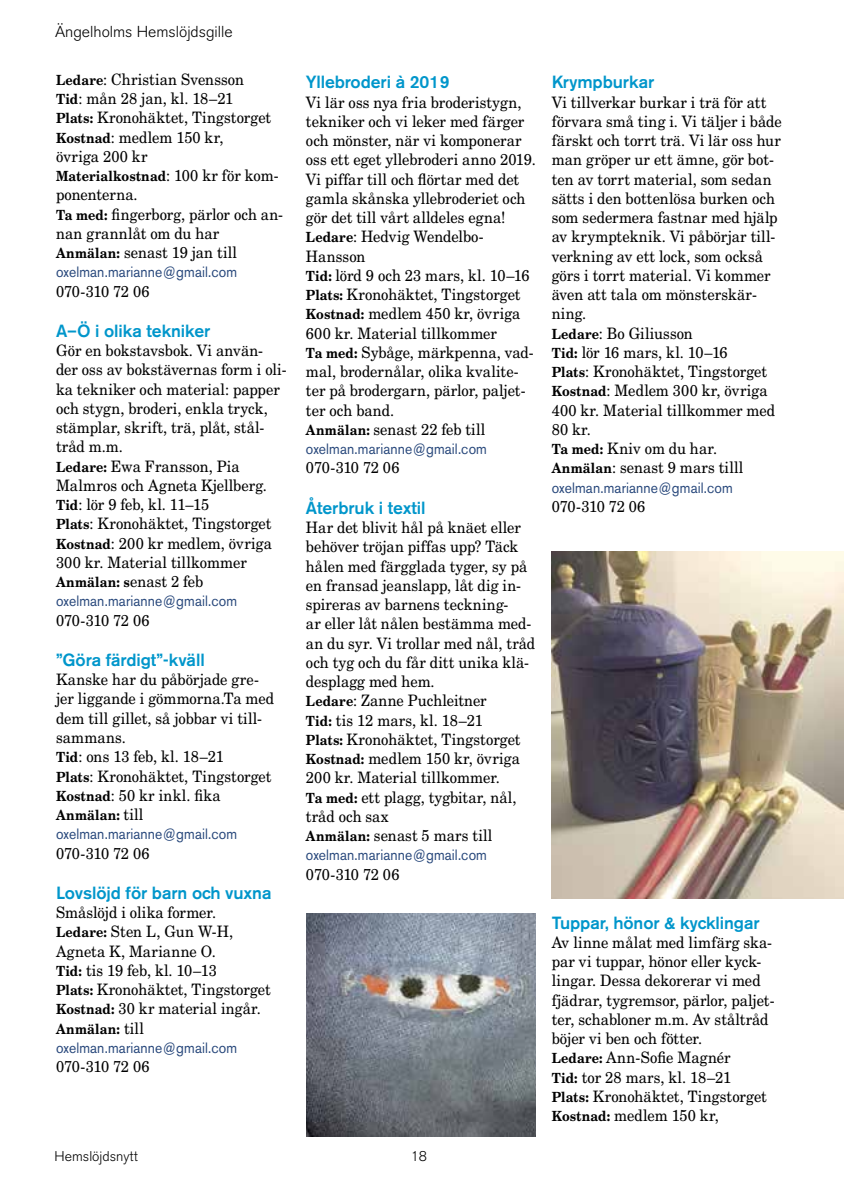
<style>
.page{position:relative;width:844px;height:1191px;background:#fff}
.page>*{position:absolute;margin:0;border:0;box-sizing:border-box;transform-origin:0 0}
.t1{font:500 17.5px "Akzidenz Grotesk BE";letter-spacing:-.005em;color:#0096cb}
.t2{font:15.75px/19.2px "New Century Schlbk LT Std";letter-spacing:.005em;color:#000;scale:.93 1}
.t3{font:15.75px "New Century Schlbk LT Std";letter-spacing:-.02em;color:#000;scale:.93 1}
.t4{font:300 15.75px "Akzidenz Grotesk BE";color:#000}
.t5{font:14.88px "Akzidenz Grotesk BE";letter-spacing:.01em;color:#27477b;scale:.93 1}
.t6{font:700 14px "New Century Schlbk LT Std";letter-spacing:.015em;color:#000;scale:.9 1}
.t7{font:300 14px "Akzidenz Grotesk BE";color:#000}
.s1{font-weight:700;font-size:14px}
.s2{font-weight:400;font-size:15.75px}
</style>
<div class="page">
<img style="left:307px;top:914px;width:229px;height:222px">
<img style="left:551px;top:551px;width:292px;height:347px">
<p class="t4" style="left:55px;top:22px;width:179px">Ängelholms Hemslöjdsgille</p>
<p class="t2" style="left:56px;top:69px;width:233px"><span class="s1">Ledare</span>: Christian Svensson<br><span class="s1">Tid</span>: mån 28 jan, kl. 18–21<br><span class="s1">Plats:</span> Kronohäktet, Tingstorget<br><span class="s1">Kostnad</span>: medlem 150 kr,<br>övriga 200 kr</p>
<p class="t6" style="left:56px;top:167px;width:249px">Materialkostnad<span class="s2">: 100 kr för kom-</span></p>
<p class="t2" style="left:56px;top:185px;width:246px">ponenterna.<br><span class="s1">Ta med:</span> fingerborg, pärlor och an&shy;nan grannlåt om du har<br><span class="s1">Anmälan:</span> senast 19 jan till</p>
<p class="t5" style="left:56px;top:263px;width:196px">oxelman.marianne@gmail.com</p>
<p class="t3" style="left:56px;top:281px;width:102px">070-310 72 06</p>
<p class="t1" style="left:56px;top:320px;width:156px">A–Ö i olika tekniker</p>
<p class="t2" style="left:56px;top:341px;width:249px">Gör en bokstavsbok. Vi använ&shy;der oss av bokstävernas form i oli&shy;ka tekniker och material: papper och stygn, broderi, enkla tryck, stämplar, skrift, trä, plåt, stål&shy;tråd m.m.<br><span class="s1">Ledare:</span> Ewa Fransson, Pia<br>Malmros och Agneta Kjellberg.<br><span class="s1">Tid</span>: lör 9 feb, kl. 11–15<br><span class="s1">Plats</span>: Kronohäktet, Tingstorget<br><span class="s1">Kostnad</span>: 200 kr medlem, övriga<br>300 kr. Material tillkommer</p>
<p class="t6" style="left:56px;top:573px;width:165px">Anmälan: s<span class="s2">enast 2 feb</span></p>
<p class="t5" style="left:56px;top:592px;width:196px">oxelman.marianne@gmail.com</p>
<p class="t3" style="left:56px;top:610px;width:102px">070-310 72 06</p>
<p class="t1" style="left:56px;top:649px;width:150px">”Göra färdigt”-kväll</p>
<p class="t2" style="left:56px;top:670px;width:236px">Kanske har du påbörjade gre&shy;jer liggande i gömmorna.Ta med dem till gillet, så jobbar vi till&shy;sammans.<br><span class="s1">Tid</span>: ons 13 feb, kl. 18–21<br><span class="s1">Plats</span>: Kronohäktet, Tingstorget<br><span class="s1">Kostnad</span>: 50 kr inkl. fika</p>
<p class="t6" style="left:56px;top:806px;width:99px">Anmälan: <span class="s2">till</span></p>
<p class="t5" style="left:56px;top:825px;width:196px">oxelman.marianne@gmail.com</p>
<p class="t3" style="left:56px;top:843px;width:102px">070-310 72 06</p>
<p class="t1" style="left:56px;top:882px;width:217px">Lovslöjd för barn och vuxna</p>
<p class="t2" style="left:56px;top:902px;width:232px">Småslöjd i olika former.<br><span class="s1">Ledare:</span> Sten L, Gun W-H,<br>Agneta K, Marianne O.<br><span class="s1">Tid:</span> tis 19 feb, kl. 10–13<br><span class="s1">Plats:</span> Kronohäktet, Tingstorget<br><span class="s1">Kostnad:</span> 30 kr material ingår.</p>
<p class="t6" style="left:56px;top:1019px;width:99px">Anmälan: <span class="s2">till</span></p>
<p class="t5" style="left:56px;top:1038px;width:196px">oxelman.marianne@gmail.com</p>
<p class="t3" style="left:56px;top:1057px;width:102px">070-310 72 06</p>
<p class="t1" style="left:306px;top:71px;width:145px">Yllebroderi à 2019</p>
<p class="t2" style="left:306px;top:92px;width:249px">Vi lär oss nya fria broderistygn, tekniker och vi leker med färger och mönster, när vi komponerar oss ett eget yllebroderi anno 2019.<br>Vi piffar till och flörtar med det gamla skånska yllebroderiet och gör det till vårt alldeles egna!<br><span class="s1">Ledare</span>: Hedvig Wendelbo-<br>Hansson<br><span class="s1">Tid:</span> lörd 9 och 23 mars, kl. 10–16<br><span class="s1">Plats:</span> Kronohäktet, Tingstorget<br><span class="s1">Kostnad:</span> medlem 450 kr, övriga<br>600 kr. Material tillkommer<br><span class="s1">Ta med:</span> Sybåge, märkpenna, vad&shy;mal, brodernålar, olika kvalite&shy;ter på brodergarn, pärlor, paljet&shy;ter och band.<br><span class="s1">Anmälan:</span> senast 22 feb till</p>
<p class="t5" style="left:306px;top:440px;width:196px">oxelman.marianne@gmail.com</p>
<p class="t3" style="left:306px;top:458px;width:102px">070-310 72 06</p>
<p class="t1" style="left:306px;top:497px;width:121px">Återbruk i textil</p>
<p class="t2" style="left:306px;top:518px;width:248px">Har det blivit hål på knäet eller behöver tröjan piffas upp? Täck hålen med färgglada tyger, sy på en fransad jeanslapp, låt dig in&shy;spireras av barnens teckning-<br>ar eller låt nålen bestämma med&shy;an du syr. Vi trollar med nål, tråd och tyg och du får ditt unika klä&shy;desplagg med hem.<br><span class="s1">Ledare</span>: Zanne Puchleitner<br><span class="s1">Tid:</span> tis 12 mars, kl. 18–21<br><span class="s1">Plats:</span> Kronohäktet, Tingstorget<br><span class="s1">Kostnad:</span> medlem 150 kr, övriga<br>200 kr. Material tillkommer.<br><span class="s1">Ta med:</span> ett plagg, tygbitar, nål, tråd och sax<br><span class="s1">Anmälan:</span> senast 5 mars till</p>
<p class="t5" style="left:306px;top:846px;width:196px">oxelman.marianne@gmail.com</p>
<p class="t3" style="left:306px;top:864px;width:102px">070-310 72 06</p>
<p class="t7" style="left:55px;top:1148px;width:85px">Hemslöjdsnytt</p>
<p class="t7" style="left:410px;top:1148px;width:18px">18</p>
<p class="t1" style="left:551px;top:71px;width:104px">Krympburkar</p>
<p class="t2" style="left:551px;top:92px;width:249px">Vi tillverkar burkar i trä för att förvara små ting i. Vi täljer i både färskt och torrt trä. Vi lär oss hur man gröper ur ett ämne, gör bot&shy;ten av torrt material, som sedan sätts i den bottenlösa burken och som sedermera fastnar med hjälp av krympteknik. Vi påbörjar till&shy;verkning av ett lock, som också görs i torrt material. Vi kommer även att tala om mönsterskär&shy;ning.<br><span class="s1">Ledare</span>: Bo Giliusson<br><span class="s1">Tid:</span> lör 16 mars, kl. 10–16<br><span class="s1">Plats</span>: Kronohäktet, Tingstorget<br><span class="s1">Kostnad</span>: Medlem 300 kr, övriga<br>400 kr. Material tillkommer med<br>80 kr.<br><span class="s1">Ta med:</span> Kniv om du har.<br><span class="s1">Anmälan</span>: senast 9 mars tilll</p>
<p class="t5" style="left:551px;top:479px;width:196px">oxelman.marianne@gmail.com</p>
<p class="t3" style="left:551px;top:497px;width:102px">070-310 72 06</p>
<p class="t1" style="left:551px;top:911px;width:209px">Tuppar, hönor &amp; kycklingar</p>
<p class="t2" style="left:551px;top:932px;width:241px">Av linne målat med limfärg ska&shy;par vi tuppar, hönor eller kyck&shy;lingar. Dessa dekorerar vi med fjädrar, tygremsor, pärlor, paljet&shy;ter, schabloner m.m. Av ståltråd böjer vi ben och fötter.<br><span class="s1">Ledare:</span> Ann-Sofie Magnér<br><span class="s1">Tid:</span> tor 28 mars, kl. 18–21<br><span class="s1">Plats:</span> Kronohäktet, Tingstorget<br><span class="s1">Kostnad:</span> medlem 150 kr,</p>
</div>
